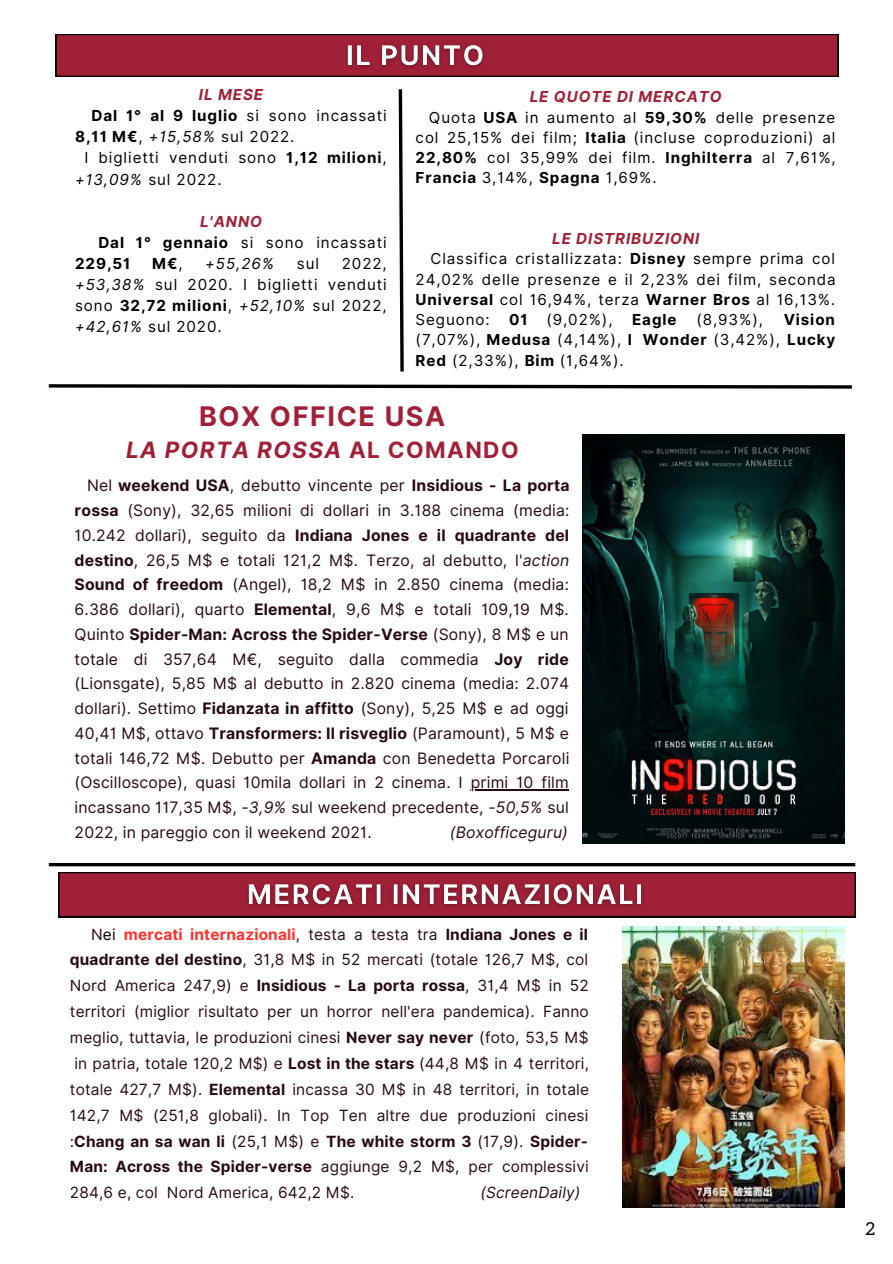
<style>
.page{position:relative;width:893px;height:1264px;background:#fff}
.page>*{position:absolute;margin:0;border:0;box-sizing:border-box;transform-origin:0 0}
.t1{font:700 27px "Inter";letter-spacing:.06em;color:#a02037}
.t2{font:italic 700 22.5px "Inter";letter-spacing:.06em;color:#a02037}
.t3{font:18px "Aleo";color:#000}
.t4{font:15.75px/24.8px "Inter";letter-spacing:.01em;color:#260b15;text-align:justify}
.t5{font:italic 15.75px "Inter";letter-spacing:.01em;color:#260b15}
.t6{font:15.45px/25.8px "Inter";letter-spacing:.01em;color:#260b15;text-align:justify}
.t7{font:italic 15.45px "Inter";letter-spacing:.01em;color:#260b15}
.t8{font:15.15px/20.2px "Inter";letter-spacing:.06em;color:#000;text-align:justify}
.t9{font:italic 700 15.15px "Inter";letter-spacing:.06em;color:#a02037}
.t10{font:700 15.15px/21.1px "Inter";letter-spacing:.06em;color:#000}
.t11{font:italic 15.15px "Inter";color:#000}
.s1{font-weight:700}
.s2{font-style:italic}
.s3{font-weight:400}
.s4{font-style:normal}
.s5{color:#000}
.s6{font-weight:700;color:#ff3131}
</style>
<div class="page">
<svg style="left:56px;top:34px;width:782px;height:43px;background:#961e33"></svg>
<svg style="left:48px;top:384px;width:804px;height:5px"></svg>
<hr style="left:49px;top:863px;width:806px;height:3px;background:#000">
<svg style="left:58px;top:872px;width:797px;height:45px;background:#971e33"></svg>
<svg style="left:398px;top:89px;width:6px;height:283px"></svg>
<img style="left:582px;top:434px;width:262px;height:409px">
<img style="left:622px;top:926px;width:222px;height:281px">
<hr style="left:471px;top:789px;width:98px;height:1px;background:#260b15">
<img style="left:339px;top:34px;width:153px;height:43px">
<img style="left:240px;top:872px;width:411px;height:46px">
<p class="t9" style="left:199px;top:86px;width:66px">IL MESE</p>
<p class="t8" style="left:75px;top:105px;width:313px;line-height:21.1px;text-indent:16px"><span class="s1">Dal 1° al 9 luglio</span> si sono incassati<br><span class="s1">8,11 M€</span>, <span class="s2">+15,58%</span> sul 2022.</p>
<p class="t8" style="left:75px;top:147px;width:313px;line-height:21.1px;text-indent:9px">I biglietti venduti sono <span class="s1">1,12 milioni</span>, <span class="s2">+13,09%</span> sul 2022.</p>
<p class="t9" style="left:200px;top:212px;width:63px">L'ANNO</p>
<p class="t10" style="left:75px;top:232px;width:313px;text-indent:23px">Dal 1° gennaio <span class="s3">si sono incassati<br></span>229,51</p>
<p class="t10" style="left:152px;top:253px;width:32px">M€<span class="s3">,</span></p>
<p class="t11" style="left:205px;top:254px;width:70px">+55,26%</p>
<p class="t8" style="left:297px;top:253px;width:24px">sul</p>
<p class="t8" style="left:75px;top:253px;width:313px;line-height:21.1px;text-indent:267px">2022, <span class="s2">+53,38%</span> sul 2020. I biglietti venduti sono <span class="s1">32,72 milioni</span>, <span class="s2">+52,10%</span> sul 2022, <span class="s2">+42,61%</span> sul 2020.</p>
<p class="t9" style="left:529px;top:88px;width:193px">LE QUOTE DI MERCATO</p>
<p class="t8" style="left:415px;top:107px;width:421px;text-indent:13px">Quota <span class="s1">USA</span> in aumento al <span class="s1">59,30%</span> delle presenze col 25,15% dei film; <span class="s1">Italia</span> (incluse coproduzioni) al <span class="s1">22,80%</span> col 35,99% dei film. <span class="s1">Inghilterra</span> al 7,61%, <span class="s1">Francia</span> 3,14%, <span class="s1">Spagna</span> 1,69%.</p>
<p class="t9" style="left:552px;top:229px;width:149px">LE DISTRIBUZIONI</p>
<p class="t8" style="left:415px;top:249px;width:421px;text-indent:15px">Classifica cristallizzata: <span class="s1">Disney</span> sempre prima col 24,02% delle presenze e il 2,23% dei film, seconda <span class="s1">Universal</span> col 16,94%, terza <span class="s1">Warner Bros</span> al 16,13%.<br>Seguono:</p>
<p class="t8" style="left:415px;top:309px;width:421px;text-indent:368px"><span class="s1">Vision </span>(7,07%), <span class="s1">Medusa</span> (4,14%), <span class="s1">I Wonder</span> (3,42%), <span class="s1">Lucky Red</span> (2,33%), <span class="s1">Bim</span> (1,64%).</p>
<p class="t8" style="left:509px;top:309px;width:105px"><span class="s1">01</span> (9,02%),</p>
<p class="t10" style="left:632px;top:309px;width:46px">Eagle</p>
<p class="t8" style="left:696px;top:309px;width:68px">(8,93%),</p>
<p class="t1" style="left:199px;top:400px;width:248px">BOX OFFICE USA</p>
<p class="t2" style="left:126px;top:436px;width:394px">LA PORTA ROSSA <span class="s4">AL COMANDO</span></p>
<p class="t4" style="left:75px;top:473px;width:496px;text-indent:13px">Nel <span class="s1">weekend USA</span>, debutto vincente per <span class="s1">Insidious - La porta rossa</span> (Sony), 32,65 milioni di dollari in 3.188 cinema (media:<br>10.242 dollari), seguito da <span class="s1">Indiana Jones e il quadrante del destino</span>, 26,5 M$ e totali 121,2 M$. Terzo, al debutto, l'<span class="s2">action </span><span class="s1">Sound of freedom</span> (Angel), 18,2 M$ in 2.850 cinema (media:<br>6.386 dollari), quarto <span class="s1">Elemental</span>, 9,6 M$ e totali 109,19 M$.<br>Quinto <span class="s1">Spider-Man: Across the Spider-Verse</span> (Sony), 8 M$ e un totale di 357,64 M€, seguito dalla commedia <span class="s1">Joy ride </span>(Lionsgate), 5,85 M$ al debutto in 2.820 cinema (media: 2.074 dollari). Settimo <span class="s1">Fidanzata in affitto</span> (Sony), 5,25 M$ e ad oggi 40,41 M$, ottavo <span class="s1">Transformers: Il risveglio</span> (Paramount), 5 M$ e totali 146,72 M$. Debutto per <span class="s1">Amanda</span> con Benedetta Porcaroli (Oscilloscope), quasi 10mila dollari in 2 cinema. I primi 10 film incassano 117,35 M$, <span class="s2">-3,9%</span> sul weekend precedente, <span class="s2">-50,5%</span> sul 2022, in pareggio con il weekend 2021.</p>
<p class="t5" style="left:450px;top:822px;width:120px">(Boxofficeguru)</p>
<p class="t6" style="left:70px;top:921px;width:520px;text-indent:21px">N<span class="s5">ei</span> <span class="s6">mercati internazionali</span>, testa a testa tra <span class="s1">Indiana Jones e il quadrante del destino</span>, 31,8 M$ in 52 mercati (totale 126,7 M$, col Nord America 247,9) e <span class="s1">Insidious - La porta rossa</span>, 31,4 M$ in 52 territori (miglior risultato per un horror nell'era pandemica). Fanno meglio, tuttavia, le produzioni cinesi <span class="s1">Never say never</span> (foto, 53,5 M$ in patria, totale 120,2 M$) e <span class="s1">Lost in the stars</span> (44,8 M$ in 4 territori, totale 427,7 M$). <span class="s1">Elemental</span> incassa 30 M$ in 48 territori, in totale 142,7 M$ (251,8 globali). In Top Ten altre due produzioni cinesi :<span class="s1">Chang an sa wan li</span> (25,1 M$) e <span class="s1">The white storm 3</span> (17,9). <span class="s1">Spider-Man: Across the Spider-verse</span> aggiunge 9,2 M$, per complessivi 284,6 e, col Nord America, 642,2 M$.</p>
<p class="t7" style="left:480px;top:1183px;width:102px">(ScreenDaily)</p>
<p class="t3" style="left:865px;top:1218px;width:11px">2</p>
</div>
